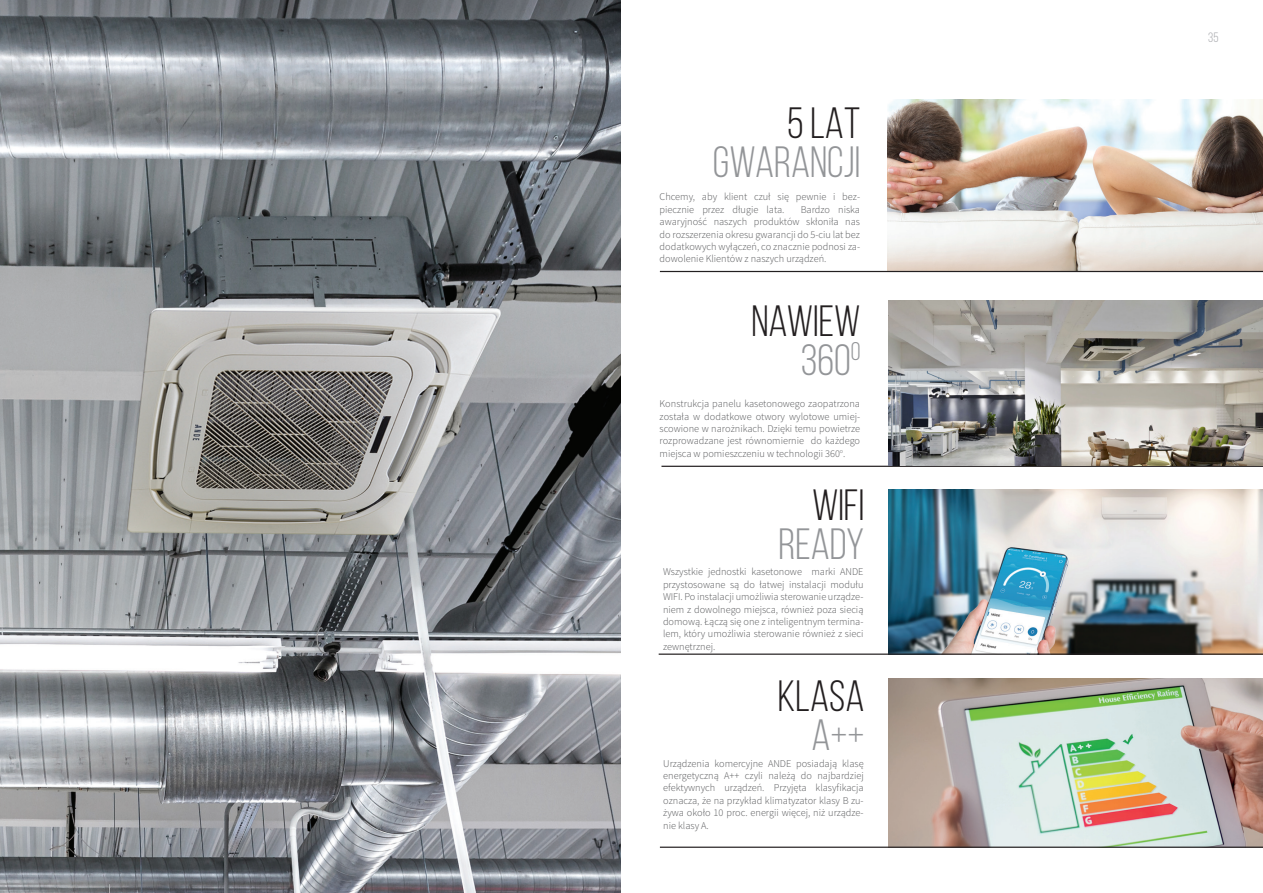
<style>
.page{position:relative;width:1263px;height:893px;background:#fff}
.page>*{position:absolute;margin:0;border:0;box-sizing:border-box;transform-origin:0 0}
.t1{font:43.8px/38.8px "Bebas Neue";color:#939598;text-align:right}
.t2{font:43.8px/38.8px "Bebas Neue";color:#231f20;text-align:right}
.t3{font:13.5px "Bebas Neue";color:#a8a9ad}
.Regular_text{font:300 10.35px/12.5px "Source Sans Pro";color:#57585a;text-align:justify}
.s1{color:#939598}
.s2{color:#231f20}
</style>
<div class="page">
<img style="left:889px;top:678px;width:374px;height:169px">
<img style="left:0;top:0;width:621px;height:893px">
<img style="left:889px;top:489px;width:374px;height:164px">
<img style="left:888px;top:100px;width:375px;height:171px">
<hr style="left:660px;top:271px;width:603px;height:1px;background:#231f20">
<hr style="left:661px;top:466px;width:602px;height:1px;background:#231f20">
<hr style="left:659px;top:653px;width:604px;height:2px;background:#231f20">
<hr style="left:660px;top:847px;width:603px;height:1px;background:#231f20">
<img style="left:889px;top:300px;width:374px;height:166px">
<p class="t2" style="left:787px;top:103px;width:75px">5 LAT</p>
<p class="t1" style="left:713px;top:142px;width:149px">GWARANCJI</p>
<p class="Regular_text" style="left:660px;top:191px;width:202px">Chcemy, aby klient czuł się pewnie i bez&shy;piecznie przez długie lata.</p>
<p class="Regular_text" style="left:660px;top:203px;width:202px;text-indent:141px">Bardzo niska awaryjność naszych produktów skłoniła nas do rozszerzenia okresu gwarancji do 5-ciu lat bez dodatkowych wyłączeń, co znacznie podnosi za&shy;dowolenie Klientów z naszych urządzeń.</p>
<p class="t2" style="left:751px;top:301px;width:111px">NAWIEW<br><span class="s1">360</span><sup>0</sup></p>
<p class="Regular_text" style="left:660px;top:398px;width:202px">Konstrukcja panelu kasetonowego zaopatrzona została w dodatkowe otwory wylotowe umiej&shy;scowione w narożnikach. Dzięki temu powietrze rozprowadzane jest równomiernie do każdego miejsca w pomieszczeniu w technologii 360<sup>o</sup>.</p>
<p class="t1" style="left:778px;top:485px;width:87px"><span class="s2">WIFI<br></span>READY</p>
<p class="Regular_text" style="left:663px;top:566px;width:202px">Wszystkie jednostki kasetonowe marki ANDE przystosowane są do łatwej instalacji modułu WIFI. Po instalacji umożliwia sterowanie urządze&shy;niem z dowolnego miejsca, również poza siecią domową. Łączą się one z inteligentnym termina&shy;lem, który umożliwia sterowanie również z sieci zewnętrznej.</p>
<p class="t2" style="left:778px;top:677px;width:88px">KLASA</p>
<p class="t1" style="left:811px;top:715px;width:55px">A++</p>
<p class="Regular_text" style="left:663px;top:757px;width:202px">Urządzenia komercyjne ANDE posiadają klasę energetyczną A++ czyli należą do najbardziej efektywnych urządzeń. Przyjęta klasyfikacja oznacza, że na przykład klimatyzator klasy B zu&shy;żywa około 10 proc. energii więcej, niż urządze&shy;nie klasy A.</p>
<h2 class="t3" style="left:1208px;top:30px;width:12px">35</h2>
</div>
